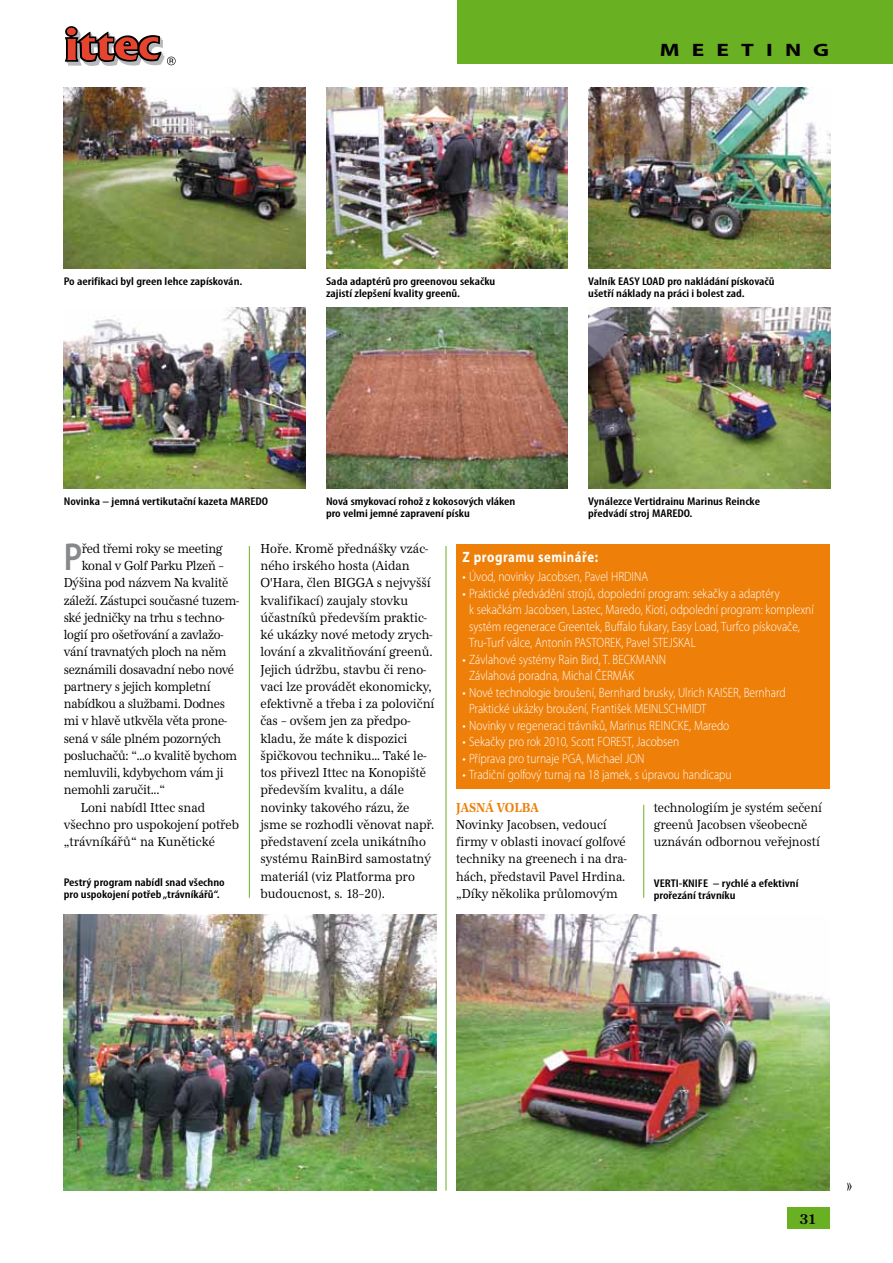
<style>
.page{position:relative;width:893px;height:1263px;background:#fff}
.page>*{position:absolute;margin:0;border:0;box-sizing:border-box;transform-origin:0 0}
.t1{font:600 39.15px "Myriad Pro";color:#87888a;scale:.85 1}
.t2{font:700 18px "Myriad Pro";color:#000;scale:1.3 1}
.t3{font:18px "URW Antiqua TCE";color:#000;scale:.85 1}
.t4{font:700 15px "Myriad Pro";letter-spacing:.04em;color:#fff;scale:.85 1}
.t5{font:300 13.5px/16.5px "Myriad Pro";color:#fff}
.t6{font:13.5px/17.2px "URW Antiqua TCE";color:#000;scale:.86 1}
.t7{font:13.5px "URW Antiqua TCE";letter-spacing:-.02em;color:#000;scale:.85 1}
.t8{font:13.5px/17.2px "URW Antiqua TCE";color:#000;scale:.85 1}
.t9{font:300 13.5px "Myriad Pro";color:#fff;scale:.85 1}
.t10{font:700 13.5px "URW Antiqua TCE";color:#ee800a;scale:.85 1}
.t11{font:700 13.5px "Century Old Style Std";color:#000;scale:.95 1}
.t12{font:600 condensed 11.25px/12px "Myriad Pro";color:#000;scale:1.2 1}
</style>
<div class="page">
<div style="left:787px;top:1208px;width:42px;height:21px;background:#6ab023"></div>
<div style="left:456px;top:544px;width:374px;height:244px;background:#ee800a"></div>
<hr style="left:643px;top:805px;width:1px;height:93px;background:#6ab023">
<hr style="left:446px;top:546px;width:1px;height:645px;background:#6ab023">
<hr style="left:249px;top:546px;width:1px;height:352px;background:#6ab023">
<img style="left:64px;top:914px;width:372px;height:277px">
<img style="left:457px;top:914px;width:372px;height:277px">
<div style="left:457px;top:0;width:436px;height:64px;background:#6ab023"></div>
<img style="left:64px;top:307px;width:242px;height:182px">
<img style="left:64px;top:87px;width:242px;height:182px">
<img style="left:588px;top:87px;width:242px;height:182px">
<img style="left:588px;top:307px;width:242px;height:182px">
<img style="left:326px;top:87px;width:242px;height:182px">
<img style="left:326px;top:307px;width:242px;height:182px">
<svg style="left:65px;top:26px;width:111px;height:40px"></svg>
<h2 class="t2" style="left:660px;top:38px;width:132px">meeting</h2>
<p class="t12" style="left:64px;top:275px;width:150px">Po aerifikaci byl green lehce zapískován.</p>
<p class="t12" style="left:326px;top:275px;width:143px">Sada adaptérů pro greenovou sekačku zajistí zlepšení kvality greenů.</p>
<p class="t12" style="left:588px;top:275px;width:157px">Valník EASY LOAD pro nakládání pískovačů ušetří náklady na práci i bolest zad.</p>
<p class="t12" style="left:64px;top:495px;width:172px">Novinka – jemná vertikutační kazeta MAREDO</p>
<p class="t12" style="left:326px;top:495px;width:159px">Nová smykovací rohož z kokosových vláken pro velmi jemné zapravení písku</p>
<p class="t12" style="left:588px;top:495px;width:145px">Vynálezce Vertidrainu Marinus Reincke předvádí stroj MAREDO.</p>
<p class="t6" style="left:260px;top:540px;width:204px">Hoře. Kromě přednášky vzác&shy;ného irského hosta (Aidan<br>O'Hara, člen BIGGA s nejvyšší kvalifikací) zaujaly stovku účastníků především praktic&shy;ké ukázky nové metody zrych&shy;lování a zkvalitňování greenů.<br>Jejich údržbu, stavbu či reno&shy;vaci lze provádět ekonomicky, efektivně a třeba i za poloviční čas – ovšem jen za předpo&shy;kladu, že máte k dispozici špičkovou techniku… Také le&shy;tos přivezl Ittec na Konopiště především kvalitu, a dále novinky takového rázu, že jsme se rozhodli věnovat např. představení zcela unikátního systému RainBird samostatný materiál (viz Platforma pro budoucnost, s. 18–20).</p>
<p class="t4" style="left:462px;top:547px;width:161px">Z programu semináře:</p>
<h1 class="t1" style="left:64px;top:532px;width:23px">P</h1>
<p class="t7" style="left:82px;top:541px;width:167px">řed třemi roky se meeting</p>
<p class="t7" style="left:82px;top:558px;width:169px">konal v Golf Parku Plzeň –</p>
<p class="t7" style="left:64px;top:575px;width:195px">Dýšina pod názvem Na kvalitě</p>
<p class="t7" style="left:64px;top:593px;width:208px">záleží. Zástupci současné tuzem-</p>
<p class="t7" style="left:64px;top:610px;width:191px">ské jedničky na trhu s techno-</p>
<p class="t7" style="left:64px;top:627px;width:189px">logií pro ošetřování a zavlažo-</p>
<p class="t7" style="left:64px;top:644px;width:193px">vání travnatých ploch na něm</p>
<p class="t7" style="left:64px;top:662px;width:202px">seznámili dosavadní nebo nové</p>
<p class="t7" style="left:64px;top:679px;width:174px">partnery s jejich kompletní</p>
<p class="t7" style="left:64px;top:696px;width:191px">nabídkou a službami. Dodnes</p>
<p class="t7" style="left:64px;top:713px;width:193px">mi v hlavě utkvěla věta prone-</p>
<p class="t7" style="left:64px;top:731px;width:187px">sená v sále plném pozorných</p>
<p class="t7" style="left:64px;top:748px;width:206px">posluchačů: “…o kvalitě bychom</p>
<p class="t7" style="left:64px;top:765px;width:190px">nemluvili, kdybychom vám ji</p>
<p class="t7" style="left:64px;top:782px;width:121px">nemohli zaručit...“</p>
<p class="t6" style="left:81px;top:799px;width:146px">Loni nabídl Ittec snad</p>
<p class="t6" style="left:64px;top:816px;width:205px">všechno pro uspokojení potřeb</p>
<p class="t6" style="left:64px;top:833px;width:177px">„trávníkářů“ na Kunětické</p>
<p class="t5" style="left:462px;top:569px;width:179px">• Úvod, novinky Jacobsen, Pavel HRDINA</p>
<p class="t5" style="left:469px;top:585px;width:346px;text-indent:-7px">• Praktické předvádění strojů, dopolední program: sekačky a adaptéry<br>k sekačkám Jacobsen, Lastec, Maredo, Kioti, odpolední program: komplexní systém regenerace Greentek, Buffalo fukary, Easy Load, Turfco pískovače, Tru-Turf válce, Antonín PASTOREK</p>
<p class="t9" style="left:621px;top:635px;width:75px">, Pavel STEJ SKAL</p>
<p class="t5" style="left:469px;top:651px;width:157px;text-indent:-7px">• Závlahové systémy Rain Bird, T. BECKMANN<br>Závlahová poradna, Michal ČERMÁK</p>
<p class="t5" style="left:469px;top:684px;width:318px;text-indent:-7px">• Nové technologie broušení, Bernhard brusky, U lrich KAISER, Bernhard<br>Praktické ukázky broušení, František MEINLSCHM IDT</p>
<p class="t5" style="left:462px;top:717px;width:268px">• Novinky v regeneraci trávníků, Marinus Rei ncke, Maredo</p>
<p class="t5" style="left:462px;top:734px;width:218px">• Sekačky pro rok 2010, Scott FOREST, Jacobsen</p>
<p class="t5" style="left:462px;top:750px;width:170px">• Příprava pro turnaje PGA, Michael JON</p>
<p class="t5" style="left:462px;top:767px;width:271px">• Tradiční golfový turnaj na 18 jamek, s úpravou handicapu</p>
<p class="t10" style="left:456px;top:799px;width:99px">JASNÁ VOLBA</p>
<p class="t8" style="left:456px;top:816px;width:202px">Novinky Jacobsen, vedoucí firmy v oblasti inovací golfové techniky na greenech i na dra&shy;hách, představil Pavel Hrdina. „Díky několika průlomovým</p>
<p class="t8" style="left:654px;top:799px;width:199px">technologiím je systém sečení greenů Jacobsen všeobecně uznáván odbornou veřejností</p>
<p class="t12" style="left:64px;top:876px;width:136px">Pestrý program nabídl snad všechno pro uspokojení potřeb „trávníkářů“.</p>
<p class="t12" style="left:654px;top:877px;width:122px">VERTI-KNIFE – rychlé a efektivní prořezání trávníku</p>
<p class="t11" style="left:800px;top:1210px;width:19px">31</p>
<h2 class="t3" style="left:846px;top:1175px;width:9px">»</h2>
</div>
